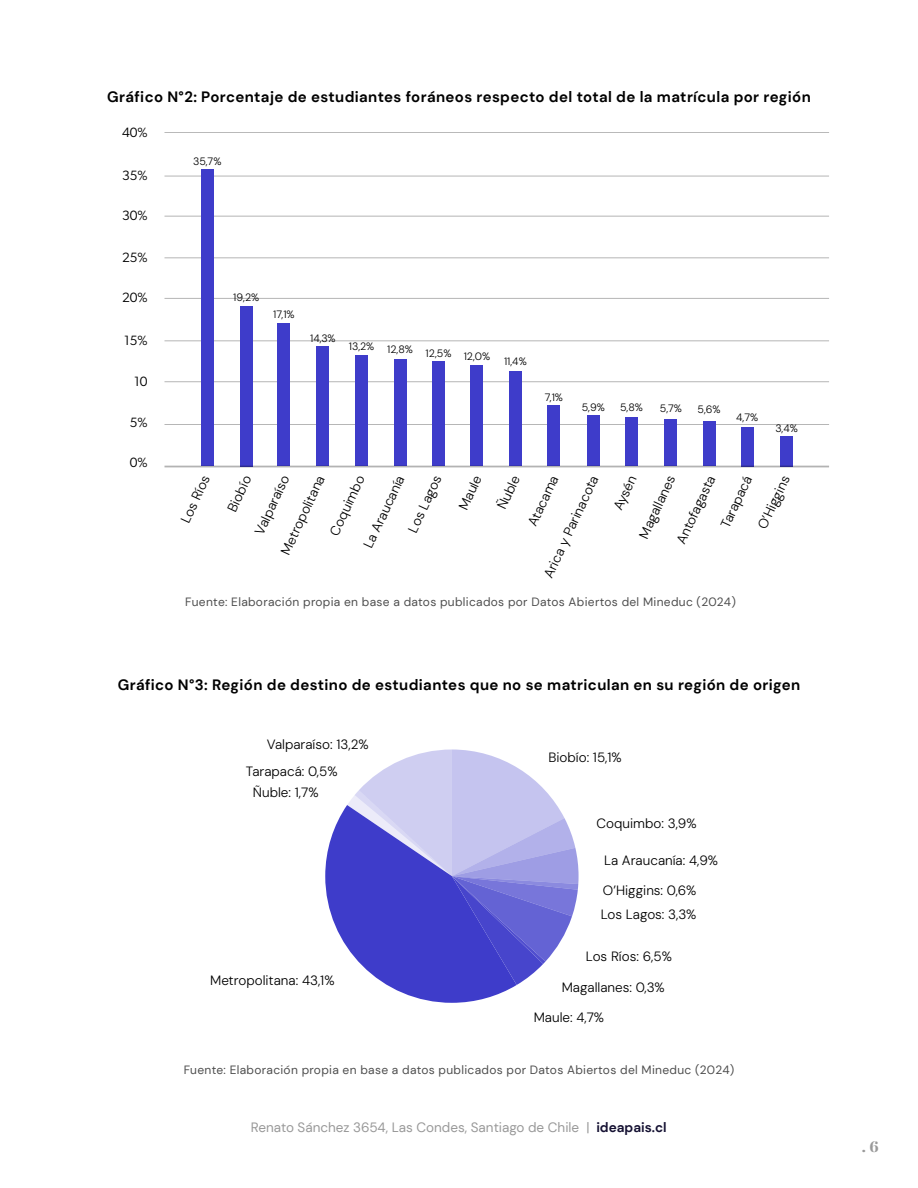
<style>
.page{position:relative;width:918px;height:1188px;background:#fff}
.page>*{position:absolute;margin:0;border:0;box-sizing:border-box;transform-origin:0 0}
.t1{font:700 15px "DM Sans";letter-spacing:.025em;color:#000}
.t2{font:800 15px "Playfair Display";color:#999}
.t3{font:300 13.5px/26.8px "DM Sans";color:#000}
.t4{font:13.5px "DM Sans";color:#999}
.t5{font:13.5px "Gibson";color:#000}
.t6{font:12px "DM Sans";letter-spacing:.025em;color:#000}
.t7{font:300 10.65px "DM Sans";color:#000}
.s1{font-weight:700;color:#161233}
</style>
<div class="page">
<hr style="left:164px;top:424px;width:665px;height:1px;background:#000">
<hr style="left:164px;top:381px;width:665px;height:1px;background:#000">
<hr style="left:164px;top:341px;width:665px;height:1px;background:#000">
<hr style="left:164px;top:298px;width:665px;height:1px;background:#000">
<hr style="left:164px;top:258px;width:665px;height:1px;background:#000">
<hr style="left:164px;top:216px;width:665px;height:1px;background:#000">
<hr style="left:164px;top:176px;width:665px;height:1px;background:#000">
<hr style="left:164px;top:132px;width:665px;height:1px;background:#000">
<div style="left:201px;top:169px;width:12px;height:297px;background:#3e3cca"></div>
<div style="left:240px;top:306px;width:12px;height:160px;background:#3e3cca"></div>
<div style="left:278px;top:323px;width:12px;height:143px;background:#3e3cca"></div>
<div style="left:317px;top:346px;width:12px;height:120px;background:#3e3cca"></div>
<div style="left:356px;top:356px;width:12px;height:110px;background:#3e3cca"></div>
<div style="left:394px;top:360px;width:12px;height:106px;background:#3e3cca"></div>
<div style="left:432px;top:362px;width:13px;height:104px;background:#3e3cca"></div>
<div style="left:471px;top:366px;width:12px;height:100px;background:#3e3cca"></div>
<div style="left:509px;top:371px;width:12px;height:95px;background:#3e3cca"></div>
<div style="left:548px;top:406px;width:12px;height:60px;background:#3e3cca"></div>
<div style="left:587px;top:416px;width:12px;height:50px;background:#3e3cca"></div>
<div style="left:625px;top:417px;width:13px;height:49px;background:#3e3cca"></div>
<div style="left:665px;top:419px;width:12px;height:47px;background:#3e3cca"></div>
<div style="left:703px;top:421px;width:12px;height:45px;background:#3e3cca"></div>
<div style="left:741px;top:427px;width:12px;height:39px;background:#3e3cca"></div>
<div style="left:781px;top:436px;width:12px;height:30px;background:#3e3cca"></div>
<hr style="left:164px;top:466px;width:665px;height:1px;background:#000">
<svg style="left:325px;top:749px;width:254px;height:254px"></svg>
<p class="t1" style="left:107px;top:87px;width:705px">Gráfico N°2: Porcentaje de estudiantes foráneos respecto del total de la matrícula por región</p>
<p class="t5" style="left:122px;top:124px;width:27px">40%</p>
<p class="t5" style="left:122px;top:167px;width:27px">35%</p>
<p class="t5" style="left:122px;top:208px;width:27px">30%</p>
<p class="t5" style="left:122px;top:249px;width:27px">25%</p>
<p class="t5" style="left:122px;top:290px;width:27px">20%</p>
<p class="t5" style="left:124px;top:332px;width:25px">15%</p>
<p class="t5" style="left:134px;top:373px;width:15px">10</p>
<p class="t5" style="left:130px;top:414px;width:19px">5%</p>
<p class="t5" style="left:130px;top:454px;width:19px">0%</p>
<p class="t7" style="left:193px;top:155px;width:30px">35,7%</p>
<p class="t7" style="left:233px;top:291px;width:28px">19,2%</p>
<p class="t7" style="left:273px;top:307px;width:23px">17,1%</p>
<p class="t7" style="left:310px;top:332px;width:27px">14,3%</p>
<p class="t7" style="left:349px;top:345px;width:143px">13,2% 12,8% 12,5% 12,0%</p>
<p class="t7" style="left:504px;top:355px;width:24px">11,4%</p>
<p class="t7" style="left:545px;top:391px;width:20px">7,1%</p>
<p class="t7" style="left:582px;top:400px;width:25px">5,9%</p>
<p class="t7" style="left:620px;top:400px;width:24px">5,8%</p>
<p class="t7" style="left:660px;top:402px;width:24px">5,7%</p>
<p class="t7" style="left:698px;top:403px;width:24px">5,6%</p>
<p class="t7" style="left:736px;top:411px;width:23px">4,7%</p>
<p class="t7" style="left:775px;top:422px;width:24px">3,4%</p>
<p class="t3" style="left:535px;top:571px;width:113px;rotate:-65deg">Arica y Parinacota</p>
<p class="t3" style="left:605px;top:504px;width:38px;rotate:-65deg">Aysén</p>
<p class="t3" style="left:631px;top:532px;width:69px;rotate:-65deg">Magallanes</p>
<p class="t3" style="left:668px;top:538px;width:76px;rotate:-65deg">Antofagasta</p>
<p class="t3" style="left:712px;top:521px;width:58px;rotate:-65deg">Tarapacá</p>
<p class="t3" style="left:749px;top:523px;width:59px;rotate:-65deg">O’Higgins</p>
<p class="t3" style="left:272px;top:548px;width:87px;rotate:-65deg">Metropolitana</p>
<p class="t3" style="left:321px;top:529px;width:66px;rotate:-65deg">Coquimbo</p>
<p class="t3" style="left:355px;top:542px;width:80px;rotate:-65deg">La Araucanía</p>
<p class="t3" style="left:400px;top:526px;width:63px;rotate:-65deg">Los Lagos</p>
<p class="t3" style="left:450px;top:503px;width:38px;rotate:-65deg">Maule</p>
<p class="t3" style="left:489px;top:503px;width:37px;rotate:-65deg">Ñuble</p>
<p class="t3" style="left:519px;top:520px;width:56px;rotate:-65deg">Atacama</p>
<p class="t3" style="left:172px;top:516px;width:52px;rotate:-65deg">Los Ríos</p>
<p class="t3" style="left:219px;top:505px;width:40px;rotate:-65deg">Biobío</p>
<p class="t3" style="left:247px;top:528px;width:65px;rotate:-65deg">Valparaíso</p>
<p class="t6" style="left:185px;top:594px;width:552px">Fuente: Elaboración propia en base a datos publicados por Datos Abiertos del Mineduc (2024)</p>
<p class="t1" style="left:118px;top:675px;width:684px">Gráfico N°3: Región de destino de estudiantes que no se matriculan en su región de origen</p>
<p class="t3" style="left:246px;top:731px;width:124px;text-indent:21px">Valparaíso: 13,2%<br>Tarapacá: 0,5%</p>
<p class="t3" style="left:253px;top:779px;width:67px">Ñuble: 1,7%</p>
<p class="t3" style="left:210px;top:967px;width:126px">Metropolitana: 43,1%</p>
<p class="t3" style="left:548px;top:744px;width:75px">Biobío: 15,1%</p>
<p class="t3" style="left:597px;top:810px;width:102px">Coquimbo: 3,9%</p>
<p class="t3" style="left:604px;top:847px;width:116px">La Araucanía: 4,9%</p>
<p class="t3" style="left:601px;top:878px;width:97px;line-height:23.9px">O’Higgins: 0,6%<br>Los Lagos: 3,3%</p>
<p class="t3" style="left:586px;top:942px;width:88px">Los Ríos: 6,5%</p>
<p class="t3" style="left:534px;top:972px;width:132px;line-height:29.7px;text-indent:28px">Magallanes: 0,3%<br>Maule: 4,7%</p>
<p class="t6" style="left:184px;top:1062px;width:552px">Fuente: Elaboración propia en base a datos publicados por Datos Abiertos del Mineduc (2024)</p>
<p class="t4" style="left:251px;top:1118px;width:417px">Renato Sánchez 3654, Las Condes, Santiago de Chile | <span class="s1">ideapais.cl</span></p>
<p class="t2" style="left:862px;top:1135px;width:18px">. 6</p>
</div>
